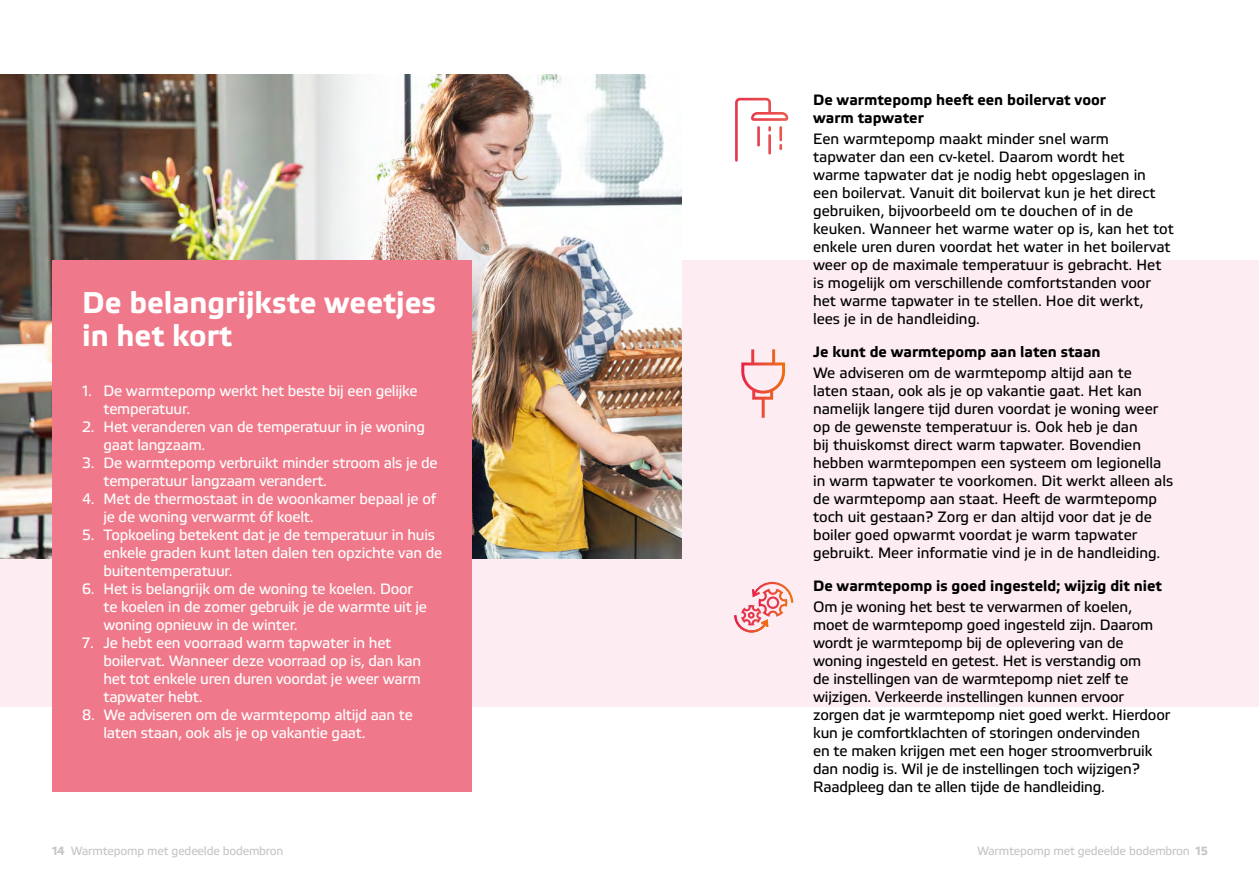
<style>
.page{position:relative;width:1259px;height:893px;background:#fff}
.page>*{position:absolute;margin:0;border:0;box-sizing:border-box;transform-origin:0 0}
.t1{font:700 30px/33px "Etelka";color:#fff}
.t2{font:15px/18px "Etelka Text";color:#000}
.t3{font:15px/18px "Etelka Text";letter-spacing:-.015em;color:#fff}
.t4{font:700 15px/18px "Etelka";color:#000}
.t5{font:12px "Etelka Text";letter-spacing:-.015em;color:#c6c6c6}
.s1{font-family:"Etelka";font-weight:700}
</style>
<div class="page">
<div style="left:0;top:260px;width:1259px;height:447px;background:#fdedf2"></div>
<img style="left:0;top:74px;width:682px;height:484px">
<div style="left:52px;top:260px;width:420px;height:532px;background:#ef798a"></div>
<svg style="left:741px;top:349px;width:44px;height:69px"></svg>
<svg style="left:734px;top:581px;width:59px;height:52px"></svg>
<svg style="left:735px;top:98px;width:53px;height:64px"></svg>
<h1 class="t1" style="left:82px;top:287px;width:355px">De belangrijkste weetjes in het kort</h1>
<p class="t3" style="left:103px;top:382px;width:315px;text-indent:-21px">1. De warmtepomp werkt het beste bij een gelijke temperatuur.</p>
<p class="t3" style="left:103px;top:418px;width:323px;text-indent:-21px">2. Het veranderen van de temperatuur in je woning gaat langzaam.</p>
<p class="t3" style="left:103px;top:454px;width:336px;text-indent:-21px">3. De warmtepomp verbruikt minder stroom als je de temperatuur langzaam verandert.</p>
<p class="t3" style="left:103px;top:490px;width:334px;text-indent:-21px">4. Met de thermostaat in de woonkamer bepaal je of je de woning verwarmt óf koelt.</p>
<p class="t3" style="left:103px;top:526px;width:340px;text-indent:-21px">5. Topkoeling betekent dat je de temperatuur in huis enkele graden kunt laten dalen ten opzichte van de buitentemperatuur.</p>
<p class="t3" style="left:103px;top:580px;width:325px;text-indent:-21px">6. Het is belangrijk om de woning te koelen. Door te koelen in de zomer gebruik je de warmte uit je woning opnieuw in de winter.</p>
<p class="t3" style="left:103px;top:634px;width:319px;text-indent:-21px">7. Je hebt een voorraad warm tapwater in het boilervat. Wanneer deze voorraad op is, dan kan het tot enkele uren duren voordat je weer warm tapwater hebt.</p>
<p class="t3" style="left:103px;top:706px;width:311px;text-indent:-21px">8. We adviseren om de warmtepomp altijd aan te laten staan, ook als je op vakantie gaat.</p>
<p class="t4" style="left:813px;top:91px;width:294px">De warmtepomp heeft een boilervat voor warm tapwater</p>
<p class="t2" style="left:813px;top:130px;width:362px">Een warmtepomp maakt minder snel warm tapwater dan een cv-ketel. Daarom wordt het warme tapwater dat je nodig hebt opgeslagen in een boilervat. Vanuit dit boilervat kun je het direct gebruiken, bijvoorbeeld om te douchen of in de keuken. Wanneer het warme water op is, kan het tot enkele uren duren voordat het water in het boilervat weer op de maximale temperatuur is gebracht. Het is mogelijk om verschillende comfortstanden voor het warme tapwater in te stellen. Hoe dit werkt, lees je in de handleiding.</p>
<p class="t4" style="left:813px;top:343px;width:289px">Je kunt de warmtepomp aan laten staan</p>
<p class="t2" style="left:813px;top:364px;width:362px">We adviseren om de warmtepomp altijd aan te<br>laten staan, ook als je op vakantie gaat. Het kan namelijk langere tijd duren voordat je woning weer op de gewenste temperatuur is. Ook heb je dan<br>bij thuiskomst direct warm tapwater. Bovendien hebben warmtepompen een systeem om legionella in warm tapwater te voorkomen. Dit werkt alleen als de warmtepomp aan staat. Heeft de warmtepomp toch uit gestaan? Zorg er dan altijd voor dat je de boiler goed opwarmt voordat je warm tapwater gebruikt. Meer informatie vind je in de handleiding.</p>
<p class="t4" style="left:813px;top:577px;width:350px">De warmtepomp is goed ingesteld; wijzig dit niet</p>
<p class="t2" style="left:813px;top:598px;width:359px">Om je woning het best te verwarmen of koelen, moet de warmtepomp goed ingesteld zijn. Daarom wordt je warmtepomp bij de oplevering van de woning ingesteld en getest. Het is verstandig om<br>de instellingen van de warmtepomp niet zelf te wijzigen. Verkeerde instellingen kunnen ervoor zorgen dat je warmtepomp niet goed werkt. Hierdoor kun je comfortklachten of storingen ondervinden<br>en te maken krijgen met een hoger stroomverbruik dan nodig is. Wil je de instellingen toch wijzigen?<br>Raadpleeg dan te allen tijde de handleiding.</p>
<p class="t5" style="left:52px;top:844px;width:233px"><span class="s1">14</span> Warmtepomp met gedeelde bodembron</p>
<p class="t5" style="left:977px;top:844px;width:232px">Warmtepomp met gedeelde bodembron <span class="s1">15</span></p>
</div>
